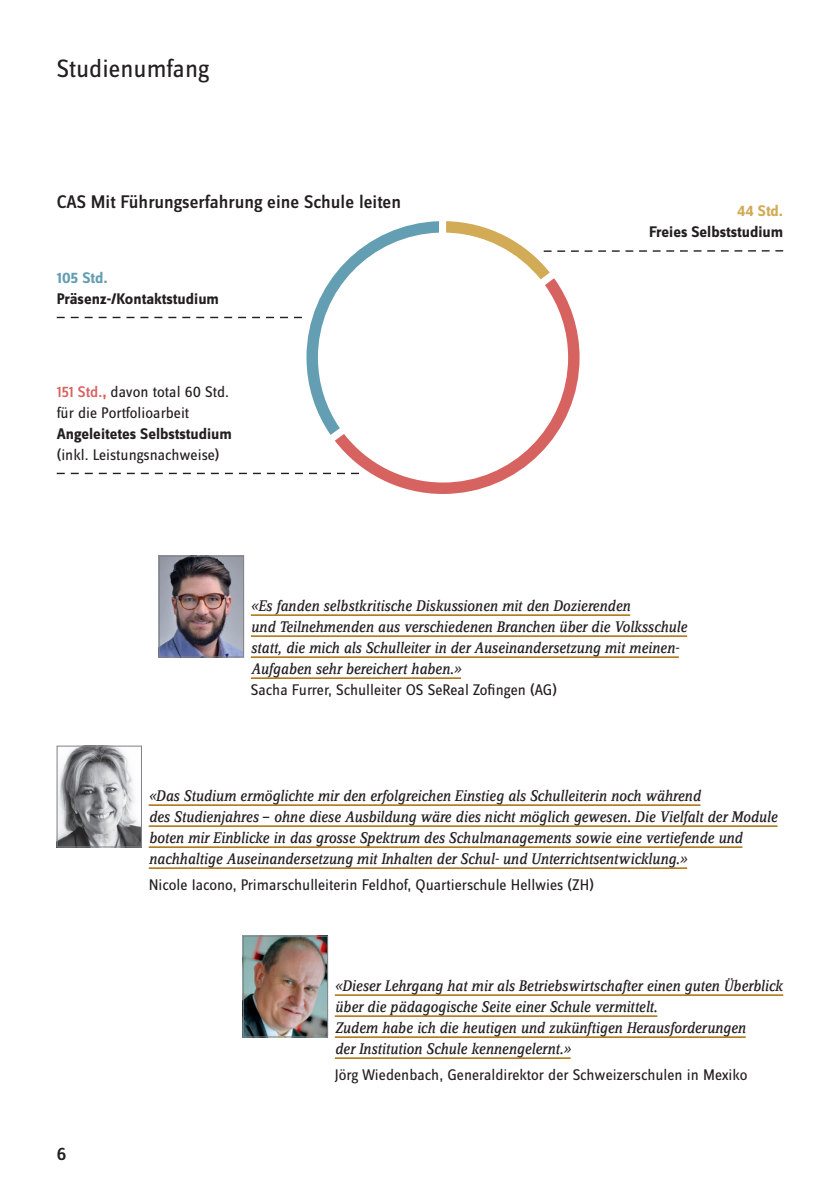
<style>
.page{position:relative;width:840px;height:1191px;background:#fff}
.page>*{position:absolute;margin:0;border:0;box-sizing:border-box;transform-origin:0 0}
.t1{font:26px "Zine Sans Dis OT";color:#231f20}
.t2{font:500 19px "Zine Sans Dis OT";color:#231f20}
.t3{font:italic 16px/21px "Zine Serif Dis OT";color:#231f20}
.t4{font:16px/21px "Zine Sans Dis OT";color:#231f20}
.t5{font:700 16px "Zine Sans Dis OT";color:#231f20}
.t6{font:700 16px "Zine Sans Dis OT";color:#649eb3}
.t7{font:700 16px "Zine Sans Dis OT";color:#d1ab55}
.s1{font-weight:500;color:#d76360}
.s2{font-weight:700;color:#d76360}
.s3{font-family:"Zine Sans Dis OT";font-style:normal}
</style>
<div class="page">
<svg style="left:57px;top:473px;width:274px;height:1px"></svg>
<hr style="left:251px;top:614px;width:379px;height:2px;background:#b17719">
<hr style="left:251px;top:635px;width:435px;height:2px;background:#b17719">
<hr style="left:251px;top:656px;width:427px;height:2px;background:#b17719">
<hr style="left:251px;top:677px;width:209px;height:2px;background:#b17719">
<img style="left:161px;top:558px;width:81px;height:97px">
<div style="left:159px;top:556px;width:85px;height:101px;border:1px solid #808285"></div>
<hr style="left:149px;top:804px;width:551px;height:2px;background:#b17719">
<hr style="left:149px;top:825px;width:628px;height:2px;background:#b17719">
<hr style="left:149px;top:846px;width:593px;height:2px;background:#b17719">
<hr style="left:149px;top:867px;width:537px;height:2px;background:#b17719">
<img style="left:59px;top:748px;width:81px;height:97px">
<div style="left:57px;top:746px;width:85px;height:101px;border:1px solid #808285"></div>
<hr style="left:334px;top:994px;width:448px;height:2px;background:#b17719">
<hr style="left:334px;top:1015px;width:323px;height:2px;background:#b17719">
<hr style="left:334px;top:1036px;width:411px;height:2px;background:#b17719">
<hr style="left:334px;top:1057px;width:236px;height:2px;background:#b17719">
<img style="left:245px;top:937px;width:81px;height:98px">
<div style="left:243px;top:935px;width:85px;height:102px;border:1px solid #808285"></div>
<svg style="left:446px;top:221px;width:336px;height:57px"></svg>
<svg style="left:57px;top:221px;width:382px;height:214px"></svg>
<svg style="left:334px;top:278px;width:245px;height:216px"></svg>
<h1 class="t1" style="left:57px;top:56px;width:154px">Studienumfang</h1>
<p class="t2" style="left:57px;top:192px;width:346px">CAS Mit Führungserfahrung eine Schule leiten</p>
<p class="t6" style="left:57px;top:269px;width:52px">105 Std.</p>
<p class="t5" style="left:57px;top:290px;width:164px">Präsenz-/Kontaktstudium</p>
<p class="t4" style="left:57px;top:382px;width:174px"><span class="s1">151 Std.</span><span class="s2">,</span> davon total 60 Std. für die Portfolioarbeit</p>
<p class="t5" style="left:57px;top:425px;width:177px">Angeleitetes Selbststudium</p>
<p class="t4" style="left:57px;top:445px;width:164px">(inkl. Leistungsnachweise)</p>
<p class="t7" style="left:736px;top:203px;width:48px">44 Std.</p>
<p class="t5" style="left:648px;top:224px;width:135px">Freies Selbststudium</p>
<p class="t3" style="left:251px;top:595px;width:437px">«Es fanden selbstkritische Diskussionen mit den Dozierenden<br>und Teilnehmenden aus verschiedenen Branchen über die Volksschule statt, die mich als Schulleiter in der Auseinandersetzung mit meinen-Aufgaben sehr bereichert haben.»</p>
<p class="t4" style="left:251px;top:679px;width:307px">Sacha Furrer, Schulleiter OS SeReal Zofingen (AG)</p>
<p class="t3" style="left:149px;top:785px;width:630px">«Das Studium ermöglichte mir den erfolgreichen Einstieg als Schulleiterin noch während<br>des Studienjahres <span class="s3">—</span> ohne diese Ausbildung wäre dies nicht möglich gewesen. Die Vielfalt der Module boten mir Einblicke in das grosse Spektrum des Schulmanagements sowie eine vertiefende und nachhaltige Auseinandersetzung mit Inhalten der Schul- und Unterrichtsentwicklung.»</p>
<p class="t4" style="left:149px;top:875px;width:446px">Nicole Iacono, Primarschulleiterin Feldhof, Quartierschule Hellwies (ZH)</p>
<p class="t2" style="left:57px;top:1144px;width:11px">6</p>
<p class="t3" style="left:334px;top:975px;width:449px">«Dieser Lehrgang hat mir als Betriebswirtschafter einen guten Überblick über die pädagogische Seite einer Schule vermittelt.<br>Zudem habe ich die heutigen und zukünftigen Herausforderungen<br>der Institution Schule kennengelernt.»</p>
<p class="t4" style="left:334px;top:1065px;width:414px">Jörg Wiedenbach, Generaldirektor der Schweizerschulen in Mexiko</p>
</div>
